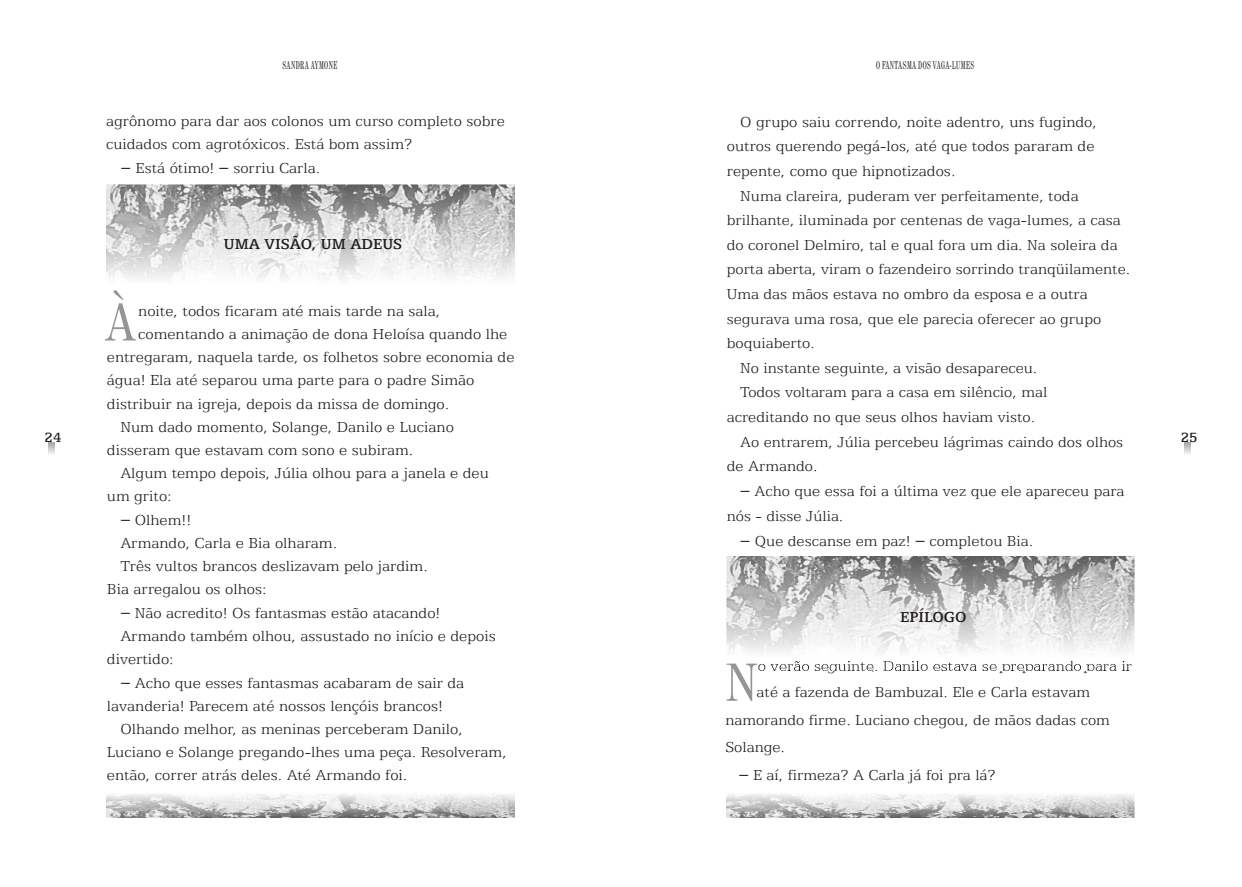
<style>
.page{position:relative;width:1242px;height:887px;background:#fff}
.page>*{position:absolute;margin:0;border:0;box-sizing:border-box;transform-origin:0 0}
.t1{font:53px "Century 725 Cn BT";color:#969494}
.t2{font:16.25px/23.1px "Egyptian 505 Lt BT";color:#1f1a17}
.t3{font:16.25px "Egyptian 505 Md BT";color:#1f1a17}
.t4{font:15px "Egyptian 505 Md BT";color:#1f1a17}
.t5{font:11.25px "Century 725 Cn BT";letter-spacing:.07em;color:#1f1a17;scale:.62 1}
.s1{font-family:"Playwright"}
</style>
<div class="page">
<svg style="left:1184px;top:442px;width:6px;height:12px"></svg>
<svg style="left:49px;top:442px;width:6px;height:12px"></svg>
<img style="left:106px;top:794px;width:408px;height:23px">
<img style="left:726px;top:794px;width:408px;height:23px">
<img style="left:106px;top:184px;width:408px;height:114px">
<img style="left:726px;top:556px;width:408px;height:114px">
<p class="t5" style="left:282px;top:60px;width:90px">SANDRA AYMONE</p>
<p class="t5" style="left:876px;top:60px;width:160px">O FANTASMA DOS VAGA-LUMES</p>
<p class="t2" style="left:106px;top:110px;width:400px">agrônomo para dar aos colonos um curso completo sobre cuidados com agrotóxicos. Está bom assim?</p>
<p class="t2" style="left:121px;top:157px;width:201px"><span class="s1">-</span> Está ótimo! <span class="s1">-</span> sorriu Carla.</p>
<p class="t2" style="left:726px;top:110px;width:371px;line-height:24.8px;text-indent:13px">O grupo saiu correndo, noite adentro, uns fugindo, outros querendo pegá-los, até que todos pararam de repente, como que hipnotizados.</p>
<p class="t2" style="left:740px;top:185px;width:340px">Numa clareira, puderam ver perfeitamente, toda</p>
<p class="t2" style="left:726px;top:209px;width:395px">brilhante, iluminada por centenas de vaga-lumes, a casa</p>
<p class="t2" style="left:726px;top:234px;width:392px">do coronel Delmiro, tal e qual fora um dia. Na soleira da</p>
<p class="t2" style="left:726px;top:258px;width:405px">porta aberta, viram o fazendeiro sorrindo tranqüilamente.</p>
<p class="t2" style="left:726px;top:283px;width:362px">Uma das mãos estava no ombro da esposa e a outra</p>
<p class="t2" style="left:726px;top:308px;width:376px">segurava uma rosa, que ele parecia oferecer ao grupo</p>
<p class="t2" style="left:726px;top:332px;width:90px">boquiaberto.</p>
<p class="t2" style="left:740px;top:357px;width:298px">No instante seguinte, a visão desapareceu.</p>
<p class="t2" style="left:740px;top:381px;width:308px">Todos voltaram para a casa em silêncio, mal</p>
<p class="t2" style="left:726px;top:406px;width:310px">acreditando no que seus olhos haviam visto.</p>
<p class="t2" style="left:740px;top:430px;width:384px">Ao entrarem, Júlia percebeu lágrimas caindo dos olhos</p>
<p class="t2" style="left:726px;top:455px;width:92px">de Armando.</p>
<p class="t2" style="left:726px;top:479px;width:399px;line-height:24.6px;text-indent:13px"><span class="s1">-</span> Acho que essa foi a última vez que ele apareceu para nós - disse Júlia.</p>
<p class="t2" style="left:740px;top:530px;width:295px"><span class="s1">-</span> Que descanse em paz! <span class="s1">-</span> completou Bia.</p>
<p class="t3" style="left:224px;top:237px;width:180px">UMA VISÃO, UM ADEUS</p>
<h1 class="t1" style="left:105px;top:300px;width:31px">À</h1>
<p class="t2" style="left:138px;top:300px;width:303px">noite, todos ficaram até mais tarde na sala,</p>
<p class="t2" style="left:138px;top:323px;width:370px">comentando a animação de dona Heloísa quando lhe</p>
<p class="t2" style="left:107px;top:346px;width:409px">entregaram, naquela tarde, os folhetos sobre economia de</p>
<p class="t2" style="left:107px;top:369px;width:369px">água! Ela até separou uma parte para o padre Simão</p>
<p class="t2" style="left:107px;top:392px;width:344px">distribuir na igreja, depois da missa de domingo.</p>
<p class="t2" style="left:120px;top:416px;width:335px">Num dado momento, Solange, Danilo e Luciano</p>
<p class="t2" style="left:107px;top:439px;width:308px">disseram que estavam com sono e subiram.</p>
<p class="t2" style="left:120px;top:462px;width:370px">Algum tempo depois, Júlia olhou para a janela e deu</p>
<p class="t2" style="left:107px;top:485px;width:66px">um grito:</p>
<p class="t2" style="left:120px;top:508px;width:72px"><span class="s1">-</span> Olhem!!</p>
<p class="t2" style="left:120px;top:532px;width:218px">Armando, Carla e Bia olharam.</p>
<p class="t2" style="left:120px;top:555px;width:309px">Três vultos brancos deslizavam pelo jardim.</p>
<p class="t2" style="left:107px;top:578px;width:161px">Bia arregalou os olhos:</p>
<p class="t2" style="left:120px;top:601px;width:322px"><span class="s1">-</span> Não acredito! Os fantasmas estão atacando!</p>
<p class="t2" style="left:120px;top:625px;width:377px">Armando também olhou, assustado no início e depois</p>
<p class="t2" style="left:107px;top:648px;width:68px">divertido:</p>
<p class="t2" style="left:107px;top:671px;width:359px;text-indent:13px"><span class="s1">-</span> Acho que esses fantasmas acabaram de sair da lavanderia! Parecem até nossos lençóis brancos!</p>
<p class="t2" style="left:107px;top:718px;width:401px;text-indent:13px">Olhando melhor, as meninas perceberam Danilo,<br>Luciano e Solange pregando-lhes uma peça. Resolveram, então, correr atrás deles. Até Armando foi.</p>
<p class="t4" style="left:45px;top:430px;width:18px">24</p>
<p class="t4" style="left:1180px;top:430px;width:18px">25</p>
<p class="t3" style="left:900px;top:609px;width:68px">EPÍLOGO</p>
<h1 class="t1" style="left:725px;top:660px;width:33px">N</h1>
<p class="t2" style="left:725px;top:679px;width:386px;line-height:27px;text-indent:31px">até a fazenda de Bambuzal. Ele e Carla estavam namorando firme. Luciano chegou, de mãos dadas com<br>Solange.</p>
<p class="t2" style="left:738px;top:763px;width:258px"><span class="s1">-</span> E aí, firmeza? A Carla já foi pra lá?</p>
</div>
